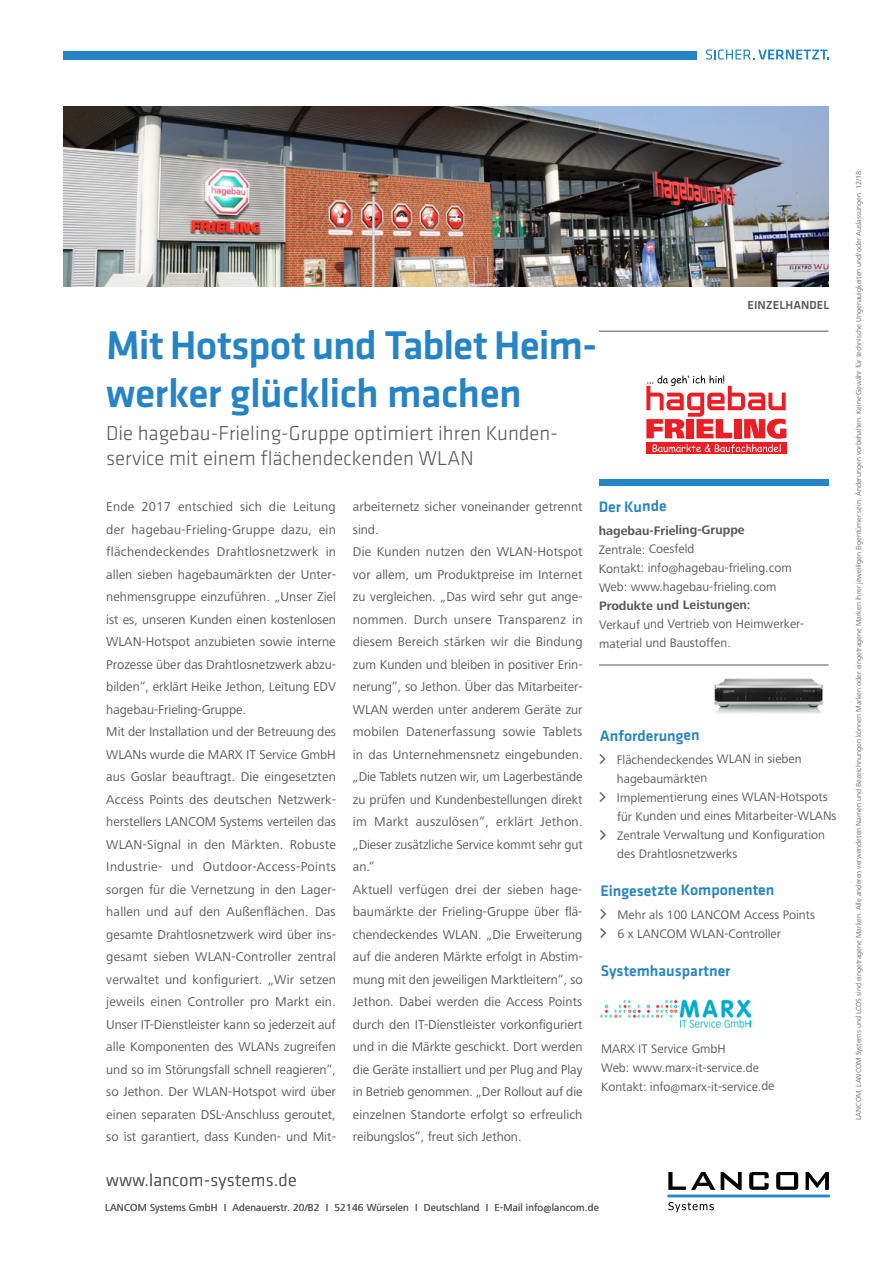
<style>
.page{position:relative;width:893px;height:1263px;background:#fff}
.page>*{position:absolute;margin:0;border:0;box-sizing:border-box;transform-origin:0 0}
.t1{font:500 41.55px/48px "Klavika Basic";letter-spacing:-.02em;color:#2484c6}
.t2{font:300 20.85px/24.8px "Klavika Basic";color:#58595b}
.t3{font:300 18px "Klavika Basic";letter-spacing:.015em;color:#58595b}
.t4{font:500 15.75px "Klavika Basic";letter-spacing:-.005em;color:#2484c6}
.t5{font:13.2px/22.5px "Frutiger Next LT";color:#58595b}
.t6{font:12.75px/18.9px "Frutiger Next LT";letter-spacing:-.005em;color:#58595b}
.t7{font:700 12.75px "Frutiger Next LT";letter-spacing:-.005em;color:#58595b}
.t8{font:500 12px "Klavika Basic";letter-spacing:.005em;color:#58595b}
.t9{font:10.5px "Frutiger Next LT";letter-spacing:.015em;color:#58595b}
.t10{font:7.5px "Frutiger Next LT";color:#6d6e71}
</style>
<div class="page">
<svg style="left:668px;top:1172px;width:47px;height:18px"></svg>
<svg style="left:721px;top:1172px;width:21px;height:18px"></svg>
<svg style="left:749px;top:1172px;width:20px;height:18px"></svg>
<svg style="left:776px;top:1172px;width:22px;height:18px"></svg>
<svg style="left:806px;top:1172px;width:23px;height:18px"></svg>
<svg style="left:668px;top:1202px;width:46px;height:10px"></svg>
<hr style="left:667px;top:1194px;width:163px;height:3px;background:#2484c6">
<div style="left:64px;top:51px;width:633px;height:9px;background:#2484c6"></div>
<svg style="left:706px;top:49px;width:123px;height:11px"></svg>
<img style="left:601px;top:1000px;width:150px;height:27px">
<div style="left:600px;top:480px;width:229px;height:6px;background:#2484c6"></div>
<hr style="left:599px;top:331px;width:229px;height:1px;background:#58595b">
<img style="left:64px;top:106px;width:764px;height:180px">
<hr style="left:599px;top:665px;width:229px;height:1px;background:#58595b">
<img style="left:692px;top:664px;width:137px;height:50px">
<div style="left:646px;top:442px;width:141px;height:12px;background:#ed1d24"></div>
<svg style="left:646px;top:375px;width:140px;height:78px"></svg>
<h1 class="t1" style="left:106px;top:320px;width:493px">Mit Hotspot und Tablet Heim&shy;werker glücklich machen</h1>
<h2 class="t2" style="left:106px;top:421px;width:453px">Die hagebau-Frieling-Gruppe optimiert ihren Kunden&shy;service mit einem flächendeckenden WLAN</h2>
<p class="t8" style="left:747px;top:297px;width:83px">EINZELHANDEL</p>
<p class="t5" style="left:106px;top:496px;width:231px">Ende 2017 entschied sich die Leitung der hagebau-Frieling-Gruppe dazu, ein flächendeckendes Drahtlosnetzwerk in allen sieben hagebaumärkten der Unter&shy;nehmensgruppe einzuführen. „Unser Ziel ist es, unseren Kunden einen kostenlosen WLAN-Hotspot anzubieten sowie interne Prozesse über das Drahtlosnetzwerk abzu&shy;bilden“, erklärt Heike Jethon, Leitung EDV hagebau-Frieling-Gruppe.<br>Mit der Installation und der Betreuung des WLANs wurde die MARX IT Service GmbH aus Goslar beauftragt. Die eingesetzten Access Points des deutschen Netzwerk&shy;herstellers LANCOM Systems verteilen das WLAN-Signal in den Märkten. Robuste Industrie- und Outdoor-Access-Points sorgen für die Vernetzung in den Lager&shy;hallen und auf den Außenflächen. Das gesamte Drahtlosnetzwerk wird über ins&shy;gesamt sieben WLAN-Controller zentral verwaltet und konfiguriert. „Wir setzen jeweils einen Controller pro Markt ein.<br>Unser IT-Dienstleister kann so jederzeit auf alle Komponenten des WLANs zugreifen und so im Störungsfall schnell reagieren“, so Jethon. Der WLAN-Hotspot wird über einen separaten DSL-Anschluss geroutet, so ist garantiert, dass Kunden- und Mit-</p>
<p class="t5" style="left:353px;top:496px;width:231px">arbeiternetz sicher voneinander getrennt sind.<br>Die Kunden nutzen den WLAN-Hotspot vor allem, um Produktpreise im Internet zu vergleichen. „Das wird sehr gut ange&shy;nommen. Durch unsere Transparenz in diesem Bereich stärken wir die Bindung zum Kunden und bleiben in positiver Erin&shy;nerung“, so Jethon. Über das Mitarbeiter-WLAN werden unter anderem Geräte zur mobilen Datenerfassung sowie Tablets in das Unternehmensnetz eingebunden. „Die Tablets nutzen wir, um Lagerbestände zu prüfen und Kundenbestellungen direkt im Markt auszulösen“, erklärt Jethon. „Dieser zusätzliche Service kommt sehr gut an.“<br>Aktuell verfügen drei der sieben hage&shy;baumärkte der Frieling-Gruppe über flä&shy;chendeckendes WLAN. „Die Erweiterung auf die anderen Märkte erfolgt in Abstim&shy;mung mit den jeweiligen Marktleitern“, so Jethon. Dabei werden die Access Points durch den IT-Dienstleister vorkonfiguriert und in die Märkte geschickt. Dort werden die Geräte installiert und per Plug and Play in Betrieb genommen. „Der Rollout auf die einzelnen Standorte erfolgt so erfreulich reibungslos“, freut sich Jethon.</p>
<h3 class="t3" style="left:106px;top:1169px;width:192px">www.lancom-systems.de</h3>
<p class="t4" style="left:599px;top:496px;width:70px">Der Kunde</p>
<p class="t7" style="left:599px;top:523px;width:148px">hagebau-Frieling-Gruppe</p>
<p class="t6" style="left:599px;top:540px;width:194px">Zentrale: Coesfeld<br>Kontakt: info@hagebau-frieling.com<br>Web: www.hagebau-frieling.com</p>
<p class="t7" style="left:599px;top:598px;width:153px">Produkte und Leistungen:</p>
<p class="t6" style="left:599px;top:614px;width:207px">Verkauf und Vertrieb von Heimwerker&shy;material und Baustoffen.</p>
<p class="t4" style="left:600px;top:725px;width:102px">Anforderungen</p>
<p class="t6" style="left:617px;top:750px;width:221px">Flächendeckendes WLAN in sieben hagebaumärkten<br>Implementierung eines WLAN-Hotspots für Kunden und eines Mitarbeiter-WLANs<br>Zentrale Verwaltung und Konfiguration des Drahtlosnetzwerks</p>
<p class="t4" style="left:600px;top:879px;width:176px">Eingesetzte Komponenten</p>
<p class="t6" style="left:617px;top:905px;width:199px">Mehr als 100 LANCOM Access Points<br>6 x LANCOM WLAN-Controller</p>
<p class="t4" style="left:601px;top:960px;width:131px">Systemhauspartner</p>
<p class="t6" style="left:601px;top:1039px;width:175px">MARX IT Service GmbH<br>Web: www.marx-it-service.de<br>Kontakt: info@marx-it-service.de</p>
<p class="t9" style="left:105px;top:1201px;width:495px">LANCOM Systems GmbH I Adenauerstr. 20/B2 I 52146 Würselen I Deutschland I E-Mail info@lancom.de</p>
<p class="t10" style="left:855px;top:1120px;width:950px;rotate:-90deg">LANCOM, LANCOM Systems und LCOS sind eingetragene Marken. Alle anderen verwendeten Namen und Bezeichnungen können Marken oder eingetragene Marken ihrer jeweiligen Eigentümer sein. Änderungen vorbehalten. Keine Gewähr für technische Ungenauigkeiten und/oder Auslassungen. 12/18</p>
</div>
